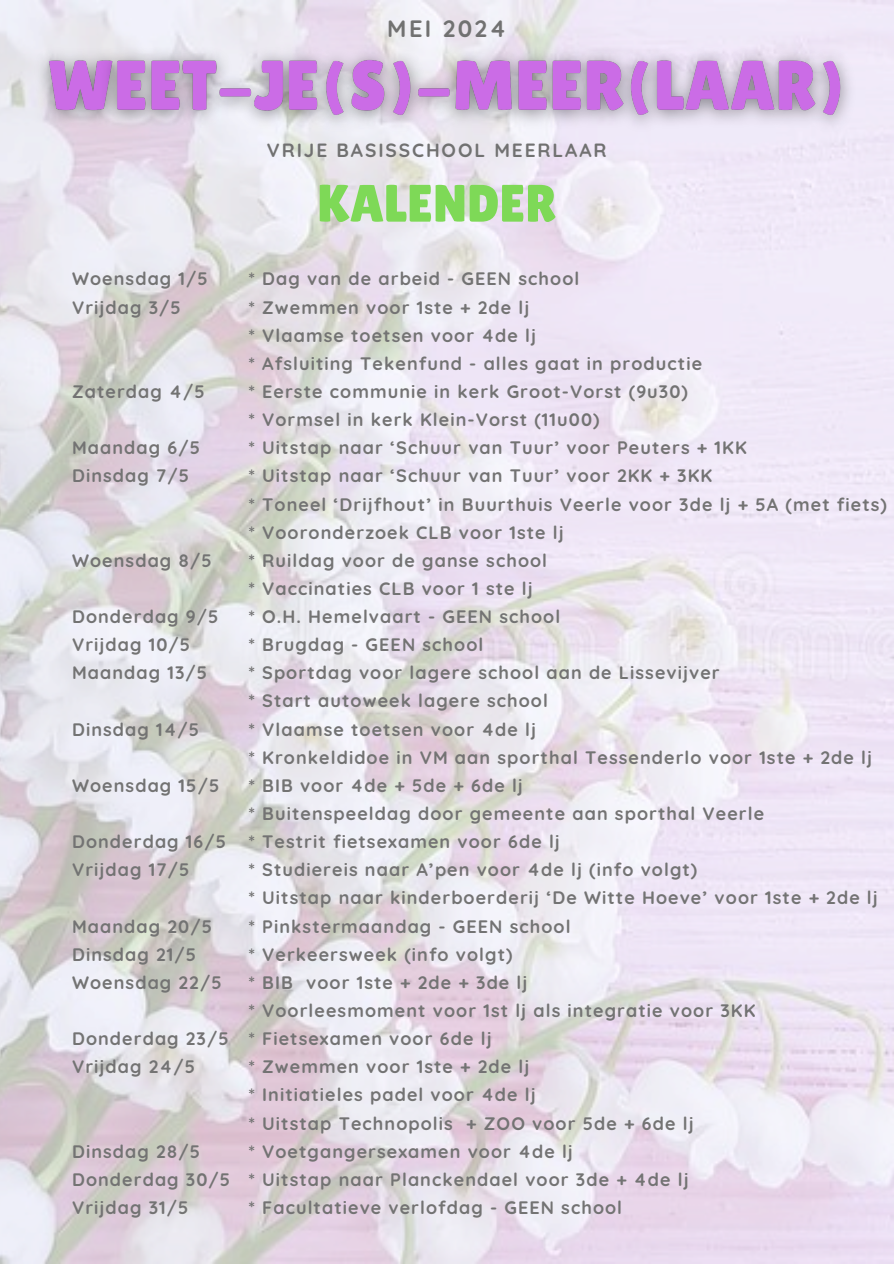
<style>
.page{position:relative;width:894px;height:1264px;background:#fff}
.page>*{position:absolute;margin:0;border:0;box-sizing:border-box;transform-origin:0 0}
.t1{font:52.5px "Lilita One";color:#7ed957}
.t2{font:700 23.55px "Quicksand";letter-spacing:.1em;color:#717171}
.t3{font:700 19.05px "Quicksand";letter-spacing:.1em;color:#717171}
.t4{font:700 18px "Quicksand";letter-spacing:.06em;color:#737373}
</style>
<div class="page">
<img style="left:0;top:0;width:893px;height:1263px">
<img style="left:26px;top:39px;width:839px;height:104px">
<h3 class="t2" style="left:387px;top:14px;width:120px">MEI 2024</h3>
<h2 class="t4" style="left:72px;top:267px;width:137px">Woensdag 1/5</h2>
<p class="t4" style="left:72px;top:295px;width:110px">Vrijdag 3/5</p>
<p class="t4" style="left:72px;top:380px;width:134px">Zaterdag 4/5</p>
<p class="t4" style="left:72px;top:436px;width:130px">Maandag 6/5</p>
<p class="t4" style="left:72px;top:464px;width:119px">Dinsdag 7/5</p>
<p class="t4" style="left:72px;top:549px;width:141px">Woensdag 8/5</p>
<p class="t4" style="left:72px;top:605px;width:148px">Donderdag 9/5</p>
<p class="t4" style="left:72px;top:633px;width:120px">Vrijdag 10/5</p>
<p class="t4" style="left:72px;top:661px;width:137px">Maandag 13/5</p>
<p class="t4" style="left:72px;top:717px;width:129px">Dinsdag 14/5</p>
<p class="t4" style="left:72px;top:774px;width:149px">Woensdag 15/5</p>
<p class="t4" style="left:72px;top:830px;width:156px">Donderdag 16/5</p>
<p class="t4" style="left:72px;top:858px;width:119px">Vrijdag 17/5</p>
<p class="t4" style="left:72px;top:914px;width:141px">Maandag 20/5</p>
<p class="t4" style="left:72px;top:942px;width:126px">Dinsdag 21/5</p>
<p class="t4" style="left:72px;top:970px;width:151px">Woensdag 22/5</p>
<p class="t4" style="left:72px;top:1027px;width:158px">Donderdag 23/5</p>
<p class="t4" style="left:72px;top:1055px;width:124px">Vrijdag 24/5</p>
<p class="t4" style="left:72px;top:1139px;width:130px">Dinsdag 28/5</p>
<p class="t4" style="left:72px;top:1167px;width:160px">Donderdag 30/5</p>
<p class="t4" style="left:72px;top:1195px;width:118px">Vrijdag 31/5</p>
<h4 class="t3" style="left:267px;top:138px;width:341px">VRIJE BASISSCHOOL MEERLAAR</h4>
<p class="t1" style="left:317px;top:173px;width:241px">KALENDER</p>
<p class="t4" style="left:248px;top:267px;width:332px">* Dag van de arbeid - GEEN school</p>
<p class="t4" style="left:248px;top:295px;width:282px">* Zwemmen voor 1ste + 2de lj</p>
<p class="t4" style="left:248px;top:324px;width:289px">* Vlaamse toetsen voor 4de lj</p>
<p class="t4" style="left:248px;top:352px;width:455px">* Afsluiting Tekenfund - alles gaat in productie</p>
<p class="t4" style="left:248px;top:380px;width:441px">* Eerste communie in kerk Groot-Vorst (9u30)</p>
<p class="t4" style="left:248px;top:408px;width:352px">* Vormsel in kerk Klein-Vorst (11u00)</p>
<p class="t4" style="left:248px;top:436px;width:500px">* Uitstap naar ‘Schuur van Tuur’ voor Peuters + 1KK</p>
<p class="t4" style="left:248px;top:464px;width:465px">* Uitstap naar ‘Schuur van Tuur’ voor 2KK + 3KK</p>
<p class="t4" style="left:248px;top:492px;width:640px">* Toneel ‘Drijfhout’ in Buurthuis Veerle voor 3de lj + 5A (met fiets)</p>
<p class="t4" style="left:248px;top:520px;width:317px">* Vooronderzoek CLB voor 1ste lj</p>
<p class="t4" style="left:248px;top:549px;width:300px">* Ruildag voor de ganse school</p>
<p class="t4" style="left:248px;top:577px;width:286px">* Vaccinaties CLB voor 1 ste lj</p>
<p class="t4" style="left:248px;top:605px;width:313px">* O.H. Hemelvaart - GEEN school</p>
<p class="t4" style="left:248px;top:633px;width:236px">* Brugdag - GEEN school</p>
<p class="t4" style="left:248px;top:661px;width:472px">* Sportdag voor lagere school aan de Lissevijver</p>
<p class="t4" style="left:248px;top:689px;width:301px">* Start autoweek lagere school</p>
<p class="t4" style="left:248px;top:717px;width:289px">* Vlaamse toetsen voor 4de lj</p>
<p class="t4" style="left:248px;top:745px;width:625px">* Kronkeldidoe in VM aan sporthal Tessenderlo voor 1ste + 2de lj</p>
<p class="t4" style="left:248px;top:774px;width:276px">* BIB voor 4de + 5de + 6de lj</p>
<p class="t4" style="left:248px;top:802px;width:517px">* Buitenspeeldag door gemeente aan sporthal Veerle</p>
<p class="t4" style="left:248px;top:830px;width:313px">* Testrit fietsexamen voor 6de lj</p>
<p class="t4" style="left:248px;top:858px;width:450px">* Studiereis naar A’pen voor 4de lj (info volgt)</p>
<p class="t4" style="left:248px;top:886px;width:630px">* Uitstap naar kinderboerderij ‘De Witte Hoeve’ voor 1ste + 2de lj</p>
<p class="t4" style="left:248px;top:914px;width:323px">* Pinkstermaandag - GEEN school</p>
<p class="t4" style="left:248px;top:942px;width:265px">* Verkeersweek (info volgt)</p>
<p class="t4" style="left:248px;top:970px;width:280px">* BIB voor 1ste + 2de + 3de lj</p>
<p class="t4" style="left:248px;top:999px;width:508px">* Voorleesmoment voor 1st lj als integratie voor 3KK</p>
<p class="t4" style="left:248px;top:1027px;width:245px">* Fietsexamen voor 6de lj</p>
<p class="t4" style="left:248px;top:1055px;width:282px">* Zwemmen voor 1ste + 2de lj</p>
<p class="t4" style="left:248px;top:1083px;width:289px">* Initiatieles padel voor 4de lj</p>
<p class="t4" style="left:248px;top:1111px;width:446px">* Uitstap Technopolis + ZOO voor 5de + 6de lj</p>
<p class="t4" style="left:248px;top:1139px;width:326px">* Voetgangersexamen voor 4de lj</p>
<p class="t4" style="left:248px;top:1167px;width:441px">* Uitstap naar Planckendael voor 3de + 4de lj</p>
<p class="t4" style="left:248px;top:1195px;width:375px">* Facultatieve verlofdag - GEEN school</p>
</div>
